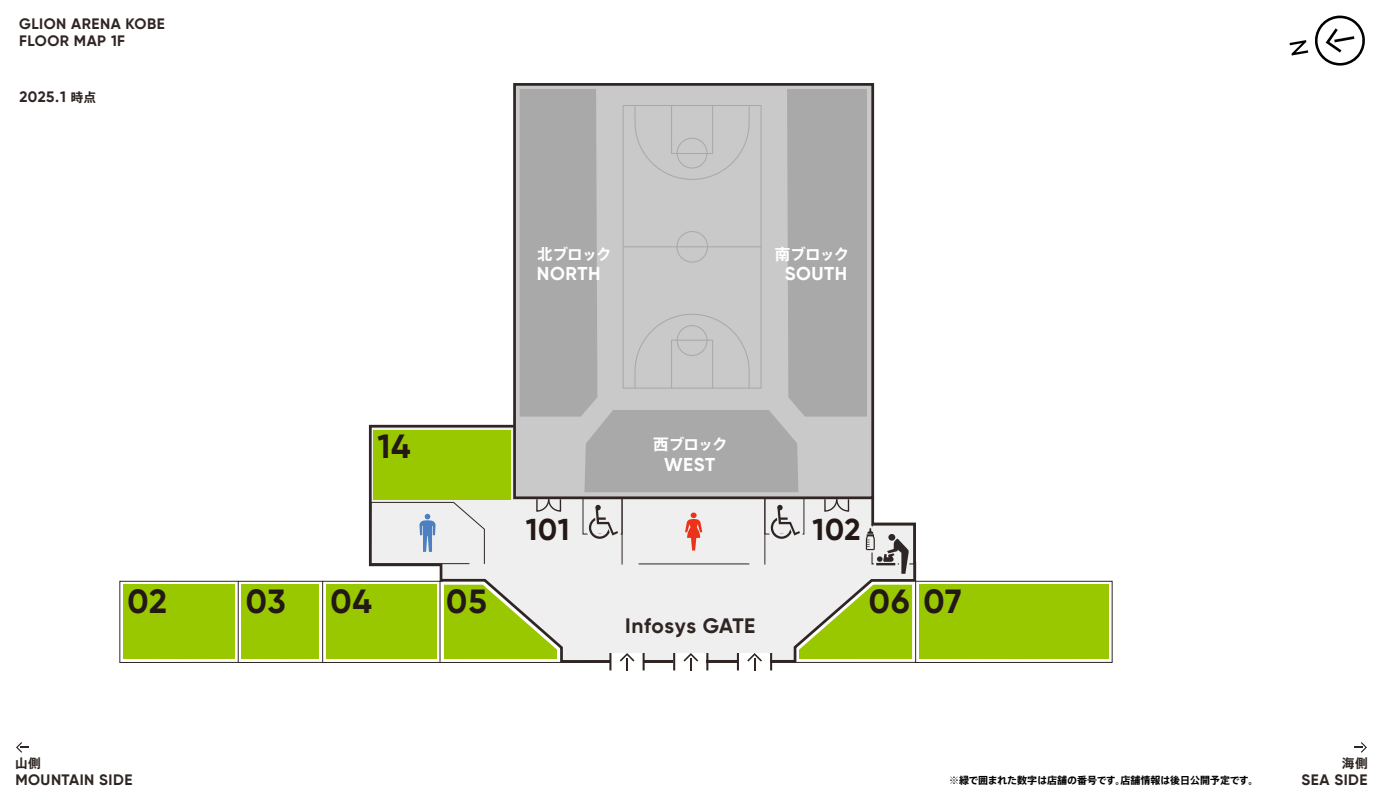
<style>
.page{position:relative;width:1384px;height:800px;background:#fff}
.page>*{position:absolute;margin:0;border:0;box-sizing:border-box;transform-origin:0 0}
.t1{font:700 33.5px "Gilroy";letter-spacing:.025em;color:#231815}
.t2{font:700 30.2px "Gilroy";letter-spacing:.02em;color:#231815}
.t3{font:700 20.9px "Gilroy";letter-spacing:.025em;color:#2f2624}
.t4{font:700 18.7px "Gilroy";letter-spacing:.03em;color:#fff}
.t5{font:700 15.6px "Axis Std";letter-spacing:-.05em;color:#fff}
.t6{font:700 15.5px "Axis Std";letter-spacing:-.05em;color:#fff}
.t7{font:700 15.1px/17px "Gilroy";letter-spacing:.03em;color:#2f2624}
.t8{font:700 12.6px "Axis Std";color:#2f2624}
.t9{font:700 10px "Axis Std";color:#000}
.s1{font-family:"Axis Std";font-size:12.6px}
</style>
<div class="page">
<svg style="left:1354px;top:742px;width:13px;height:11px"></svg>
<svg style="left:16px;top:742px;width:13px;height:11px"></svg>
<svg style="left:520px;top:89px;width:347px;height:334px;background:#b9b9b9"></svg>
<div style="left:513px;top:83px;width:361px;height:416px;border:3px solid #2f2624"></div>
<svg style="left:368px;top:423px;width:548px;height:241px"></svg>
<svg style="left:322px;top:560px;width:595px;height:103px"></svg>
<hr style="left:440px;top:581px;width:1px;height:81px;background:#2f2624">
<div style="left:583px;top:498px;width:40px;height:37px;border:1px solid #2f2624"></div>
<div style="left:764px;top:498px;width:40px;height:37px;border:1px solid #2f2624"></div>
<hr style="left:622px;top:499px;width:1px;height:66px;background:#2f2624">
<hr style="left:764px;top:499px;width:1px;height:66px;background:#2f2624">
<hr style="left:639px;top:563px;width:110px;height:1px;background:#2f2624">
<div style="left:915px;top:581px;width:198px;height:82px;border:1px solid #2f2624"></div>
<div style="left:238px;top:581px;width:85px;height:82px;border:1px solid #2f2624"></div>
<div style="left:119px;top:581px;width:120px;height:82px;border:1px solid #2f2624"></div>
<svg style="left:824px;top:498px;width:26px;height:14px"></svg>
<svg style="left:536px;top:498px;width:26px;height:14px"></svg>
<div style="left:674px;top:653px;width:32px;height:17px;background:#fff"></div>
<svg style="left:706px;top:653px;width:2px;height:17px"></svg>
<svg style="left:673px;top:653px;width:2px;height:17px"></svg>
<svg style="left:683px;top:653px;width:15px;height:17px"></svg>
<div style="left:610px;top:653px;width:32px;height:17px;background:#fff"></div>
<svg style="left:643px;top:653px;width:2px;height:17px"></svg>
<svg style="left:609px;top:653px;width:2px;height:17px"></svg>
<svg style="left:620px;top:653px;width:15px;height:17px"></svg>
<div style="left:738px;top:653px;width:32px;height:17px;background:#fff"></div>
<svg style="left:770px;top:653px;width:2px;height:17px"></svg>
<svg style="left:737px;top:653px;width:2px;height:17px"></svg>
<svg style="left:747px;top:653px;width:15px;height:17px"></svg>
<div style="left:374px;top:430px;width:137px;height:70px;background:#9ac800"></div>
<div style="left:919px;top:585px;width:190px;height:74px;background:#9ac800"></div>
<svg style="left:799px;top:585px;width:113px;height:74px"></svg>
<svg style="left:444px;top:585px;width:113px;height:74px"></svg>
<div style="left:326px;top:585px;width:111px;height:74px;background:#9ac800"></div>
<div style="left:242px;top:585px;width:77px;height:74px;background:#9ac800"></div>
<div style="left:123px;top:585px;width:112px;height:74px;background:#9ac800"></div>
<svg style="left:583px;top:499px;width:43px;height:46px"></svg>
<svg style="left:765px;top:499px;width:43px;height:46px"></svg>
<svg style="left:859px;top:523px;width:56px;height:56px"></svg>
<svg style="left:685px;top:513px;width:17px;height:38px"></svg>
<svg style="left:370px;top:501px;width:115px;height:64px"></svg>
<svg style="left:1290px;top:16px;width:75px;height:50px"></svg>
<p class="t7" style="left:19px;top:15px;width:147px">GLION ARENA KOBE<br>FLOOR MAP 1F</p>
<p class="t7" style="left:19px;top:88px;width:78px">2025.1 <span class="s1">時点</span></p>
<p class="t6" style="left:537px;top:242px;width:76px">北ブロック</p>
<p class="t4" style="left:537px;top:262px;width:65px">NORTH</p>
<p class="t5" style="left:775px;top:242px;width:76px">南ブロック</p>
<p class="t4" style="left:785px;top:262px;width:64px">SOUTH</p>
<h1 class="t1" style="left:377px;top:425px;width:35px">14</h1>
<p class="t5" style="left:653px;top:432px;width:76px">西ブロック</p>
<p class="t4" style="left:664px;top:453px;width:53px">WEST</p>
<h2 class="t2" style="left:526px;top:511px;width:45px">101</h2>
<h2 class="t2" style="left:812px;top:511px;width:50px">102</h2>
<h1 class="t1" style="left:128px;top:580px;width:41px">02</h1>
<h1 class="t1" style="left:246px;top:580px;width:41px">03</h1>
<h1 class="t1" style="left:330px;top:580px;width:43px">04</h1>
<h1 class="t1" style="left:446px;top:580px;width:42px">05</h1>
<h1 class="t1" style="left:869px;top:580px;width:94px">06 07</h1>
<p class="t8" style="left:15px;top:754px;width:27px">山側</p>
<p class="t7" style="left:15px;top:771px;width:119px">MOUNTAIN SIDE</p>
<h3 class="t3" style="left:625px;top:612px;width:132px">Infosys GATE</h3>
<p class="t9" style="left:949px;top:773px;width:311px">※緑で囲まれた数字は店舗の番号です。店舗情報は後日公開予定です。</p>
<p class="t8" style="left:1342px;top:754px;width:27px">海側</p>
<p class="t7" style="left:1301px;top:771px;width:68px">SEA SIDE</p>
</div>
